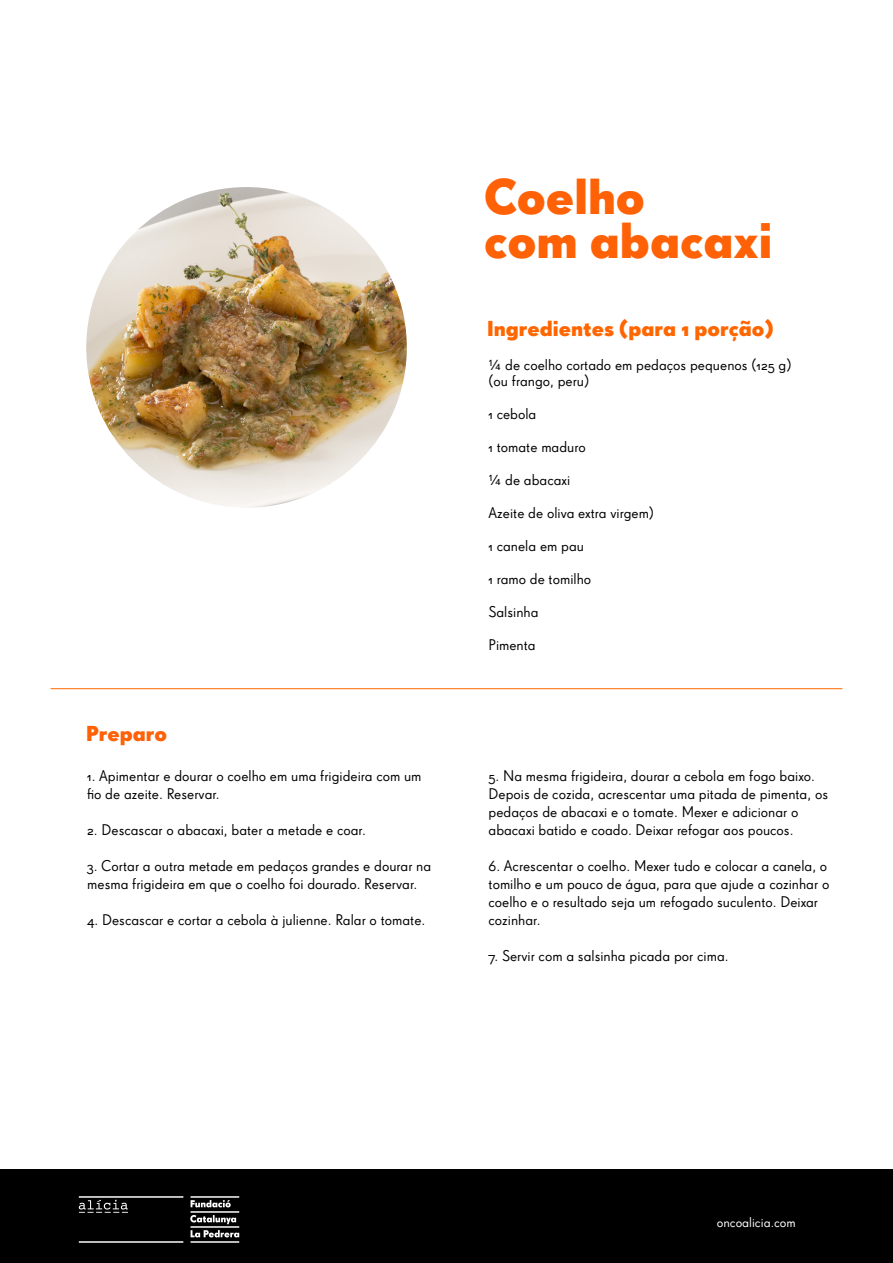
<style>
.page{position:relative;width:893px;height:1263px;background:#fff}
.page>*{position:absolute;margin:0;border:0;box-sizing:border-box;transform-origin:0 0}
.t1{font:48.45px/43.5px "Super Grotesk OT Bld";color:#ff6106}
.t2{font:21px "Super Grotesk OT Bld";color:#f60}
.t3{font:21px "Super Grotesk OT Bld";color:#ff6106}
.t4{font:15px/18px "Super Grotesk OT";color:#000}
.t5{font:13.5px "Super Grotesk OT";color:#fff}
</style>
<div class="page">
<img style="left:86px;top:187px;width:321px;height:321px;border-radius:160px">
<hr style="left:51px;top:688px;width:791px;height:1px;background:#f60">
<div style="left:0;top:1170px;width:893px;height:93px;background:#000"></div>
<img style="left:78px;top:1196px;width:162px;height:47px">
<h2 class="t3" style="left:86px;top:721px;width:82px">Preparo</h2>
<p class="t4" style="left:87px;top:766px;width:336px">1. Apimentar e dourar o coelho em uma frigideira com um fio de azeite. Reservar.</p>
<p class="t4" style="left:87px;top:820px;width:280px">2. Descascar o abacaxi, bater a metade e coar.</p>
<p class="t4" style="left:87px;top:856px;width:346px">3. Cortar a outra metade em pedaços grandes e dourar na mesma frigideira em que o coelho foi dourado. Reservar.</p>
<p class="t4" style="left:87px;top:910px;width:340px">4. Descascar e cortar a cebola à julienne. Ralar o tomate.</p>
<h1 class="t1" style="left:484px;top:175px;width:290px">Coelho<br>com abacaxi</h1>
<h2 class="t2" style="left:487px;top:315px;width:288px">Ingredientes (para 1 porção)</h2>
<p class="t4" style="left:488px;top:356px;width:304px;line-height:16.5px">¼ de coelho cortado em pedaços pequenos (125 g) (ou frango, peru)</p>
<p class="t4" style="left:488px;top:405px;width:49px">1 cebola</p>
<p class="t4" style="left:488px;top:438px;width:99px">1 tomate maduro</p>
<p class="t4" style="left:488px;top:471px;width:83px">¼ de abacaxi</p>
<p class="t4" style="left:488px;top:504px;width:167px">Azeite de oliva extra virgem)</p>
<p class="t4" style="left:488px;top:537px;width:97px">1 canela em pau</p>
<p class="t4" style="left:488px;top:570px;width:104px">1 ramo de tomilho</p>
<p class="t4" style="left:488px;top:603px;width:52px">Salsinha</p>
<p class="t4" style="left:488px;top:636px;width:49px">Pimenta</p>
<p class="t4" style="left:489px;top:766px;width:341px">5. Na mesma frigideira, dourar a cebola em fogo baixo.<br>Depois de cozida, acrescentar uma pitada de pimenta, os pedaços de abacaxi e o tomate. Mexer e adicionar o abacaxi batido e coado. Deixar refogar aos poucos.</p>
<p class="t4" style="left:489px;top:856px;width:342px">6. Acrescentar o coelho. Mexer tudo e colocar a canela, o tomilho e um pouco de água, para que ajude a cozinhar o coelho e o resultado seja um refogado suculento. Deixar cozinhar.</p>
<p class="t4" style="left:489px;top:946px;width:242px">7. Servir com a salsinha picada por cima.</p>
<p class="t5" style="left:717px;top:1215px;width:80px">oncoalicia.com</p>
</div>
